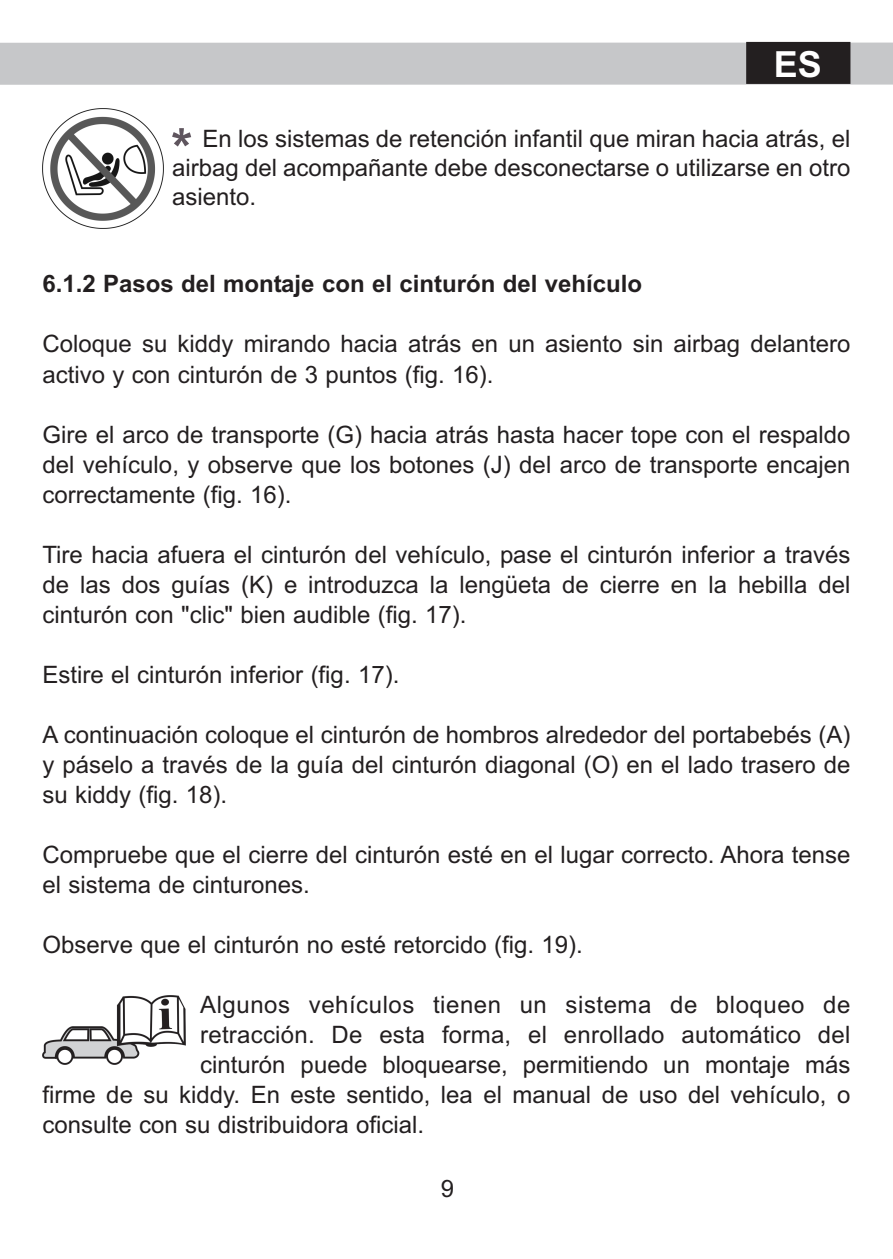
<style>
.page{position:relative;width:893px;height:1259px;background:#fff}
.page>*{position:absolute;margin:0;border:0;box-sizing:border-box;transform-origin:0 0}
.t1{font:700 54px "Arial";color:#5f555e}
.t2{font:700 36px "Arial";color:#fff}
.t3{font:24px/30px "Arial";color:#231f20;text-align:justify}
.t4{font:700 24px "Arial";color:#231f20}
.t5{font:24px "Arial";letter-spacing:.02em;color:#231f20}
</style>
<div class="page">
<div style="left:0;top:43px;width:893px;height:42px;background:#c6c7c9"></div>
<div style="left:746px;top:42px;width:104px;height:42px;background:#231f20"></div>
<img style="left:43px;top:108px;width:120px;height:121px">
<img style="left:43px;top:995px;width:142px;height:69px">
<h2 class="t2" style="left:774px;top:43px;width:50px">ES</h2>
<h1 class="t1" style="left:171px;top:117px;width:23px">*</h1>
<p class="t3" style="left:172px;top:125px;width:680px;line-height:28.8px;text-indent:30px">En los sistemas de retención infantil que miran hacia atrás, el airbag del acompañante debe desconectarse o utilizarse en otro asiento.</p>
<p class="t4" style="left:43px;top:270px;width:601px">6.1.2 Pasos del montaje con el cinturón del vehículo</p>
<p class="t3" style="left:43px;top:329px;width:809px">Coloque su kiddy mirando hacia atrás en un asiento sin airbag delantero activo y con cinturón de 3 puntos (fig. 16).</p>
<p class="t3" style="left:43px;top:419px;width:809px">Gire el arco de transporte (G) hacia atrás hasta hacer tope con el respaldo del vehículo, y observe que los botones (J) del arco de transporte encajen correctamente (fig. 16).</p>
<p class="t3" style="left:43px;top:539px;width:809px">Tire hacia afuera el cinturón del vehículo, pase el cinturón inferior a través de las dos guías (K) e introduzca la lengüeta de cierre en la hebilla del cinturón con "clic" bien audible (fig. 17).</p>
<p class="t3" style="left:43px;top:659px;width:358px">Estire el cinturón inferior (fig. 17).</p>
<p class="t3" style="left:43px;top:719px;width:809px">A continuación coloque el cinturón de hombros alrededor del portabebés (A) y páselo a través de la guía del cinturón diagonal (O) en el lado trasero de su kiddy (fig. 18).</p>
<p class="t3" style="left:43px;top:839px;width:809px">Compruebe que el cierre del cinturón esté en el lugar correcto. Ahora tense el sistema de cinturones.</p>
<p class="t3" style="left:43px;top:929px;width:542px">Observe que el cinturón no esté retorcido (fig. 19).</p>
<p class="t5" style="left:200px;top:990px;width:652px">Algunos vehículos tienen un sistema de bloqueo de</p>
<p class="t3" style="left:200px;top:1019px;width:652px">retracción. De esta forma, el enrollado automático del</p>
<p class="t3" style="left:200px;top:1049px;width:652px">cinturón puede bloquearse, permitiendo un montaje más</p>
<p class="t3" style="left:43px;top:1079px;width:809px">firme de su kiddy. En este sentido, lea el manual de uso del vehículo, o</p>
<p class="t3" style="left:43px;top:1109px;width:383px">consulte con su distribuidora oficial.</p>
<p class="t3" style="left:441px;top:1173px;width:15px">9</p>
</div>
